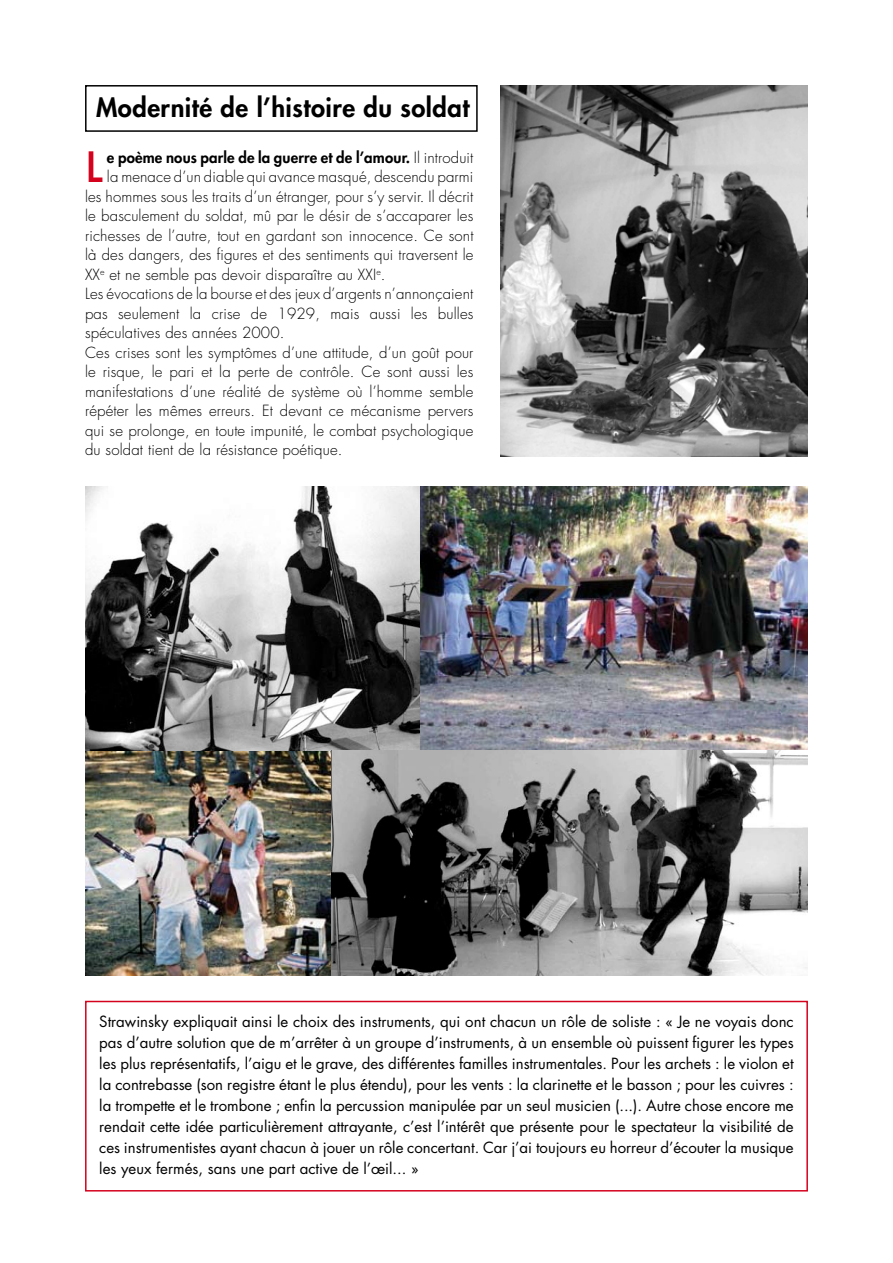
<style>
.page{position:relative;width:893px;height:1263px;background:#fff}
.page>*{position:absolute;margin:0;border:0;box-sizing:border-box;transform-origin:0 0}
.t1{font:500 40.8px "Futura";color:#d4021d}
.t2{font:800 25.5px "Futura";letter-spacing:.02em;color:#000}
.t3{font:300 15px "Futura";letter-spacing:.01em;color:#000}
.t4{font:15px/21px "Futura";color:#000;text-align:justify}
.t5{font:800 15px "Futura";letter-spacing:.01em;color:#000}
.s1{font-weight:300}
</style>
<div class="page">
<div style="left:85px;top:85px;width:393px;height:47px;border:2px solid #000"></div>
<img style="left:500px;top:85px;width:308px;height:371px">
<div style="left:85px;top:1001px;width:723px;height:190px;border:2px solid #d4021d"></div>
<img style="left:85px;top:486px;width:723px;height:489px">
<h2 class="t2" style="left:96px;top:91px;width:375px">Modernité de l’histoire du soldat</h2>
<h1 class="t1" style="left:85px;top:140px;width:20px">L</h1>
<p class="t5" style="left:107px;top:147px;width:368px">e poème nous parle de la guerre et de l’amour. <span class="s1">Il introduit</span></p>
<p class="t3" style="left:107px;top:167px;width:368px">la menace d’un diable qui avance masqué, descendu parmi</p>
<p class="t3" style="left:85px;top:187px;width:390px">les hommes sous les traits d’un étranger, pour s’y servir. Il décrit</p>
<p class="t3" style="left:85px;top:206px;width:390px">le basculement du soldat, mû par le désir de s’accaparer les</p>
<p class="t3" style="left:85px;top:226px;width:390px">richesses de l’autre, tout en gardant son innocence. Ce sont</p>
<p class="t3" style="left:85px;top:245px;width:390px">là des dangers, des figures et des sentiments qui traversent le</p>
<p class="t3" style="left:85px;top:265px;width:302px">XX<sup>e</sup> et ne semble pas devoir disparaître au XXI<sup>e</sup>.</p>
<p class="t3" style="left:85px;top:284px;width:390px">Les évocations de la bourse et des jeux d’argents n’annonçaient</p>
<p class="t3" style="left:85px;top:304px;width:390px">pas seulement la crise de 1929, mais aussi les bulles</p>
<p class="t3" style="left:85px;top:323px;width:201px">spéculatives des années 2000.</p>
<p class="t3" style="left:85px;top:343px;width:390px">Ces crises sont les symptômes d’une attitude, d’un goût pour</p>
<p class="t3" style="left:85px;top:362px;width:390px">le risque, le pari et la perte de contrôle. Ce sont aussi les</p>
<p class="t3" style="left:85px;top:382px;width:390px">manifestations d’une réalité de système où l’homme semble</p>
<p class="t3" style="left:85px;top:401px;width:390px">répéter les mêmes erreurs. Et devant ce mécanisme pervers</p>
<p class="t3" style="left:85px;top:421px;width:390px">qui se prolonge, en toute impunité, le combat psychologique</p>
<p class="t3" style="left:85px;top:440px;width:259px">du soldat tient de la résistance poétique.</p>
<p class="t4" style="left:99px;top:1010px;width:696px">Strawinsky expliquait ainsi le choix des instruments, qui ont chacun un rôle de soliste : « Je ne voyais donc pas d’autre solution que de m’arrêter à un groupe d’instruments, à un ensemble où puissent figurer les types les plus représentatifs, l’aigu et le grave, des différentes familles instrumentales. Pour les archets : le violon et la contrebasse (son registre étant le plus étendu), pour les vents : la clarinette et le basson ; pour les cuivres : la trompette et le trombone ; enfin la percussion manipulée par un seul musicien (...). Autre chose encore me rendait cette idée particulièrement attrayante, c’est l’intérêt que présente pour le spectateur la visibilité de ces instrumentistes ayant chacun à jouer un rôle concertant. Car j’ai toujours eu horreur d’écouter la musique les yeux fermés, sans une part active de l’œil... »</p>
</div>
